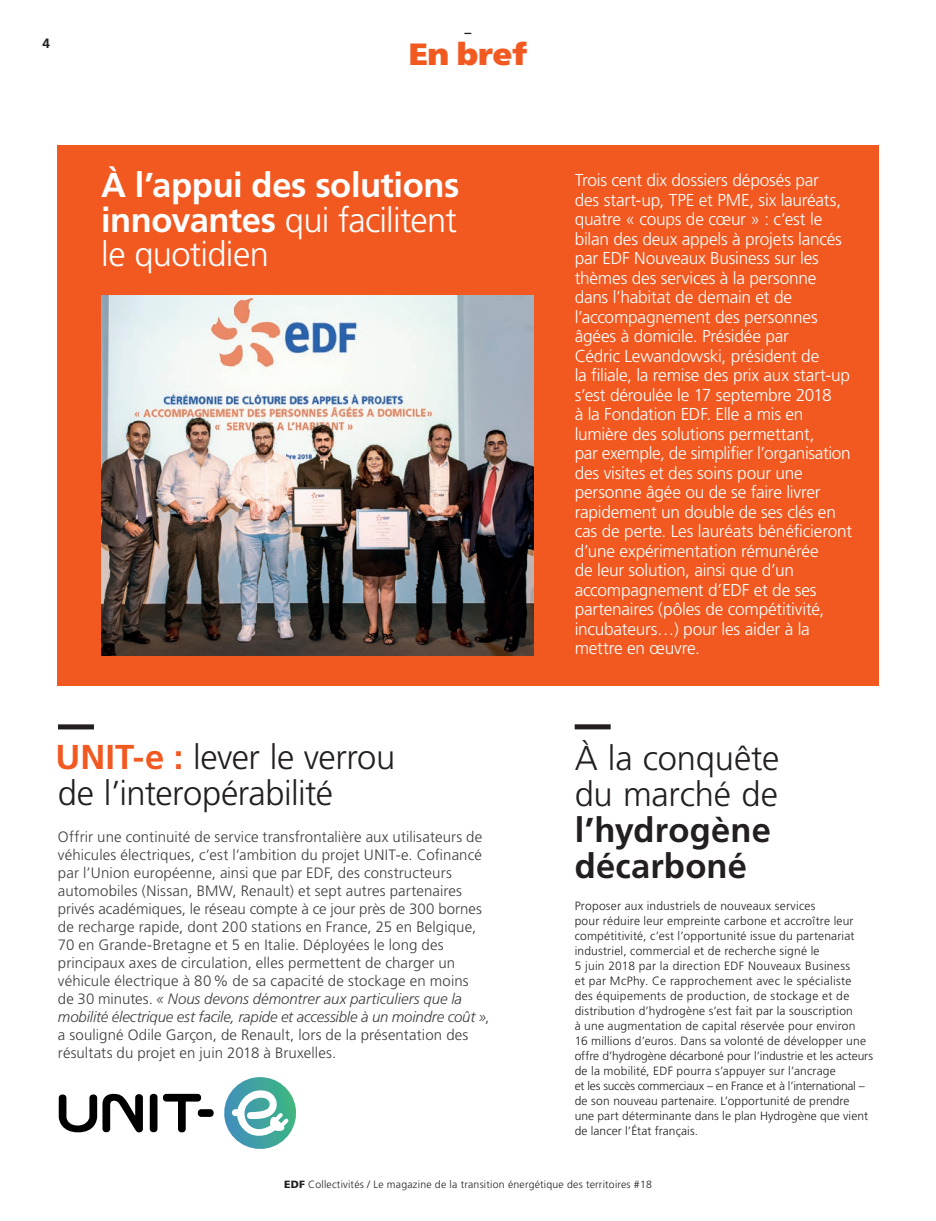
<style>
.page{position:relative;width:936px;height:1221px;background:#fff}
.page>*{position:absolute;margin:0;border:0;box-sizing:border-box;transform-origin:0 0}
.t1{font:300 34.5px/36px "Frutiger";letter-spacing:-.015em;color:#231f20}
.t2{font:700 34.5px/34.5px "Frutiger";letter-spacing:-.01em;color:#fff;text-align:justify}
.t3{font:700 34.5px/36px "Frutiger";letter-spacing:.005em;color:#231f20}
.t4{font:30.75px "Frutiger Neue LTW1 G X Black";letter-spacing:-.01em;color:#f15921}
.t5{font:300 17.25px/19.5px "Frutiger";letter-spacing:-.015em;color:#fff}
.t6{font:300 15px/18px "Frutiger";letter-spacing:.01em;color:#3e3e3f}
.t7{font:700 13.5px "Frutiger";color:#231f20}
.t8{font:300 12px/15px "Frutiger";letter-spacing:.015em;color:#231f20}
.t9{font:300 10.5px "Frutiger";letter-spacing:.02em;color:#231f20}
.t10{font:9px "Frutiger Neue LTW1 G X Black";color:#231f20}
.s1{font-weight:300}
.s2{font-weight:700;color:#f15921}
.s3{font-style:italic}
.s4{font-weight:900}
</style>
<div class="page">
<div style="left:57px;top:145px;width:821px;height:540px;background:#f15921"></div>
<img style="left:101px;top:295px;width:432px;height:360px">
<div style="left:150px;top:1093px;width:7px;height:39px;background:#000001;border-radius:3px"></div>
<svg style="left:163px;top:1093px;width:38px;height:39px"></svg>
<div style="left:198px;top:1109px;width:15px;height:7px;background:#000001;border-radius:3px"></div>
<svg style="left:59px;top:1093px;width:84px;height:39px"></svg>
<svg style="left:224px;top:1077px;width:72px;height:72px"></svg>
<div style="left:574px;top:724px;width:36px;height:5px;background:#231f20"></div>
<div style="left:58px;top:724px;width:36px;height:5px;background:#231f20"></div>
<p class="t7" style="left:42px;top:35px;width:9px">4</p>
<p class="t10" style="left:463px;top:27px;width:10px">—</p>
<h2 class="t4" style="left:408px;top:36px;width:120px">En bref</h2>
<h1 class="t2" style="left:101px;top:168px;width:360px">À l’appui des solutions innovantes <span class="s1">qui facilitent le quotidien</span></h1>
<h1 class="t1" style="left:55px;top:739px;width:341px"><span class="s2">UNIT-e :</span> lever le verrou de l’interopérabilité</h1>
<p class="t6" style="left:58px;top:827px;width:433px">Offrir une continuité de service transfrontalière aux utilisateurs de véhicules électriques, c’est l’ambition du projet UNIT-e. Cofinancé par l’Union européenne, ainsi que par EDF, des constructeurs automobiles (Nissan, BMW, Renault) et sept autres partenaires privés académiques, le réseau compte à ce jour près de 300 bornes de recharge rapide, dont 200 stations en France, 25 en Belgique, 70 en Grande-Bretagne et 5 en Italie. Déployées le long des principaux axes de circulation, elles permettent de charger un véhicule électrique à 80% de sa capacité de stockage en moins<br>de 30 minutes. <span class="s3">« Nous devons démontrer aux particuliers que la mobilité électrique est facile, rapide et accessible à un moindre coût »</span>, a souligné Odile Garçon, de Renault, lors de la présentation des résultats du projet en juin 2018 à Bruxelles.</p>
<p class="t5" style="left:574px;top:171px;width:279px">Trois cent dix dossiers déposés par<br>des start-up, TPE et PME, six lauréats, quatre « coups de cœur » : c’est le bilan des deux appels à projets lancés par EDF Nouveaux Business sur les thèmes des services à la personne dans l’habitat de demain et de l’accompagnement des personnes âgées à domicile. Présidée par<br>Cédric Lewandowski, président de<br>la filiale, la remise des prix aux start-up s’est déroulée le 17 septembre 2018<br>à la Fondation EDF. Elle a mis en lumière des solutions permettant,<br>par exemple, de simplifier l’organisation des visites et des soins pour une personne âgée ou de se faire livrer rapidement un double de ses clés en cas de perte. Les lauréats bénéficieront d’une expérimentation rémunérée<br>de leur solution, ainsi que d’un accompagnement d’EDF et de ses partenaires (pôles de compétitivité, incubateurs…) pour les aider à la mettre en œuvre.</p>
<h1 class="t1" style="left:574px;top:740px;width:206px">À la conquête du marché de</h1>
<h1 class="t3" style="left:574px;top:812px;width:198px">l’hydrogène décarboné</h1>
<p class="t8" style="left:574px;top:898px;width:300px">Proposer aux industriels de nouveaux services<br>pour réduire leur empreinte carbone et accroître leur compétitivité, c’est l’opportunité issue du partenariat industriel, commercial et de recherche signé le<br>5 juin 2018 par la direction EDF Nouveaux Business<br>et par McPhy. Ce rapprochement avec le spécialiste<br>des équipements de production, de stockage et de distribution d’hydrogène s’est fait par la souscription<br>à une augmentation de capital réservée pour environ<br>16 millions d’euros. Dans sa volonté de développer une offre d’hydrogène décarboné pour l’industrie et les acteurs de la mobilité, EDF pourra s’appuyer sur l’ancrage<br>et les succès commerciaux – en France et à l’international – de son nouveau partenaire. L’opportunité de prendre<br>une part déterminante dans le plan Hydrogène que vient de lancer l’État français.</p>
<p class="t9" style="left:284px;top:1178px;width:369px"><span class="s4">EDF</span> Collectivités / Le magazine de la transition énergétique des territoires #18</p>
</div>
